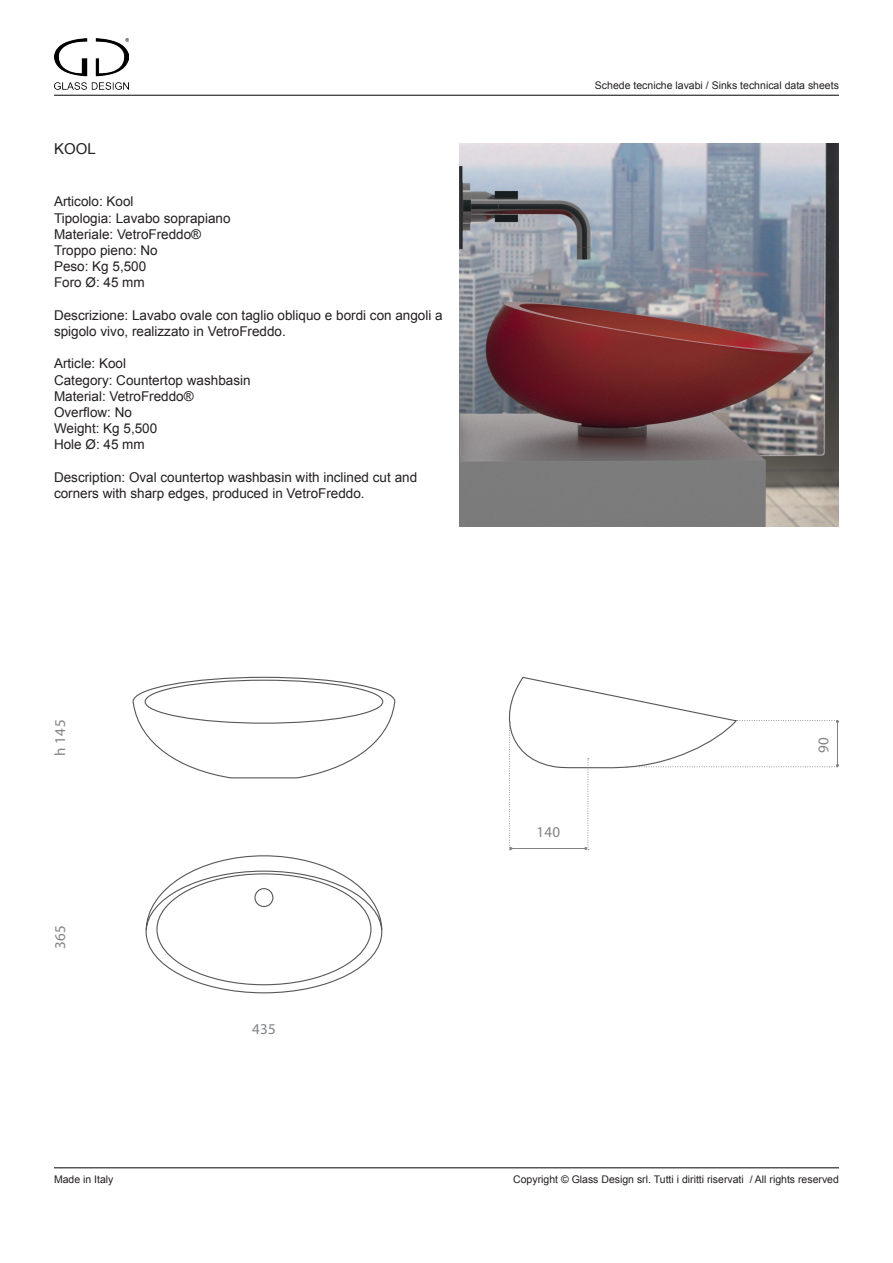
<style>
.page{position:relative;width:893px;height:1263px;background:#fff}
.page>*{position:absolute;margin:0;border:0;box-sizing:border-box;transform-origin:0 0}
.t1{font:15px "Myriad Pro";letter-spacing:.025em;color:#808285}
.t2{font:15px "Arial";color:#231f20}
.t3{font:13.5px/16.2px "Arial";color:#231f20}
.t4{font:10.5px "Arial";color:#231f20}
</style>
<div class="page">
<img style="left:54px;top:39px;width:75px;height:51px">
<hr style="left:54px;top:95px;width:785px;height:1px;background:#231f20">
<hr style="left:54px;top:1167px;width:785px;height:1px;background:#231f20">
<img style="left:459px;top:143px;width:380px;height:383px">
<svg style="left:132px;top:676px;width:264px;height:103px"></svg>
<div style="left:145px;top:680px;width:238px;height:44px;border:1px solid #57585a;border-radius:50%"></div>
<svg style="left:145px;top:855px;width:238px;height:139px"></svg>
<div style="left:254px;top:888px;width:19px;height:19px;border:1px solid #57585a;border-radius:50%"></div>
<svg style="left:508px;top:676px;width:331px;height:174px"></svg>
<p class="t2" style="left:54px;top:139px;width:43px">KOOL</p>
<p class="t3" style="left:54px;top:194px;width:81px">Articolo: Kool</p>
<p class="t3" style="left:54px;top:210px;width:178px">Tipologia: Lavabo soprapiano</p>
<p class="t3" style="left:54px;top:226px;width:149px">Materiale: VetroFreddo®</p>
<p class="t3" style="left:54px;top:242px;width:105px">Troppo pieno: No</p>
<p class="t3" style="left:54px;top:259px;width:94px">Peso: Kg 5,500</p>
<p class="t3" style="left:54px;top:275px;width:92px">Foro Ø: 45 mm</p>
<p class="t3" style="left:54px;top:307px;width:390px">Descrizione: Lavabo ovale con taglio obliquo e bordi con angoli a spigolo vivo, realizzato in VetroFreddo.</p>
<p class="t3" style="left:54px;top:356px;width:74px">Article: Kool</p>
<p class="t3" style="left:54px;top:372px;width:198px">Category: Countertop washbasin</p>
<p class="t3" style="left:54px;top:388px;width:141px">Material: VetroFreddo®</p>
<p class="t3" style="left:54px;top:404px;width:80px">Overflow: No</p>
<p class="t3" style="left:54px;top:421px;width:105px">Weight: Kg 5,500</p>
<p class="t3" style="left:54px;top:437px;width:92px">Hole Ø: 45 mm</p>
<p class="t3" style="left:54px;top:469px;width:365px">Description: Oval countertop washbasin with inclined cut and corners with sharp edges, produced in VetroFreddo.</p>
<p class="t1" style="left:51px;top:756px;width:38px;rotate:-90deg">h 145</p>
<p class="t1" style="left:51px;top:949px;width:25px;rotate:-90deg">365</p>
<p class="t1" style="left:252px;top:1020px;width:25px">435</p>
<p class="t4" style="left:595px;top:78px;width:245px">Schede tecniche lavabi / Sinks technical data sheets</p>
<p class="t1" style="left:536px;top:822px;width:25px">140</p>
<p class="t1" style="left:814px;top:753px;width:17px;rotate:-90deg">90</p>
<p class="t4" style="left:54px;top:1172px;width:61px">Made in Italy</p>
<p class="t4" style="left:513px;top:1172px;width:327px">Copyright © Glass Design srl. Tutti i diritti riservati / All rights reserved</p>
</div>
